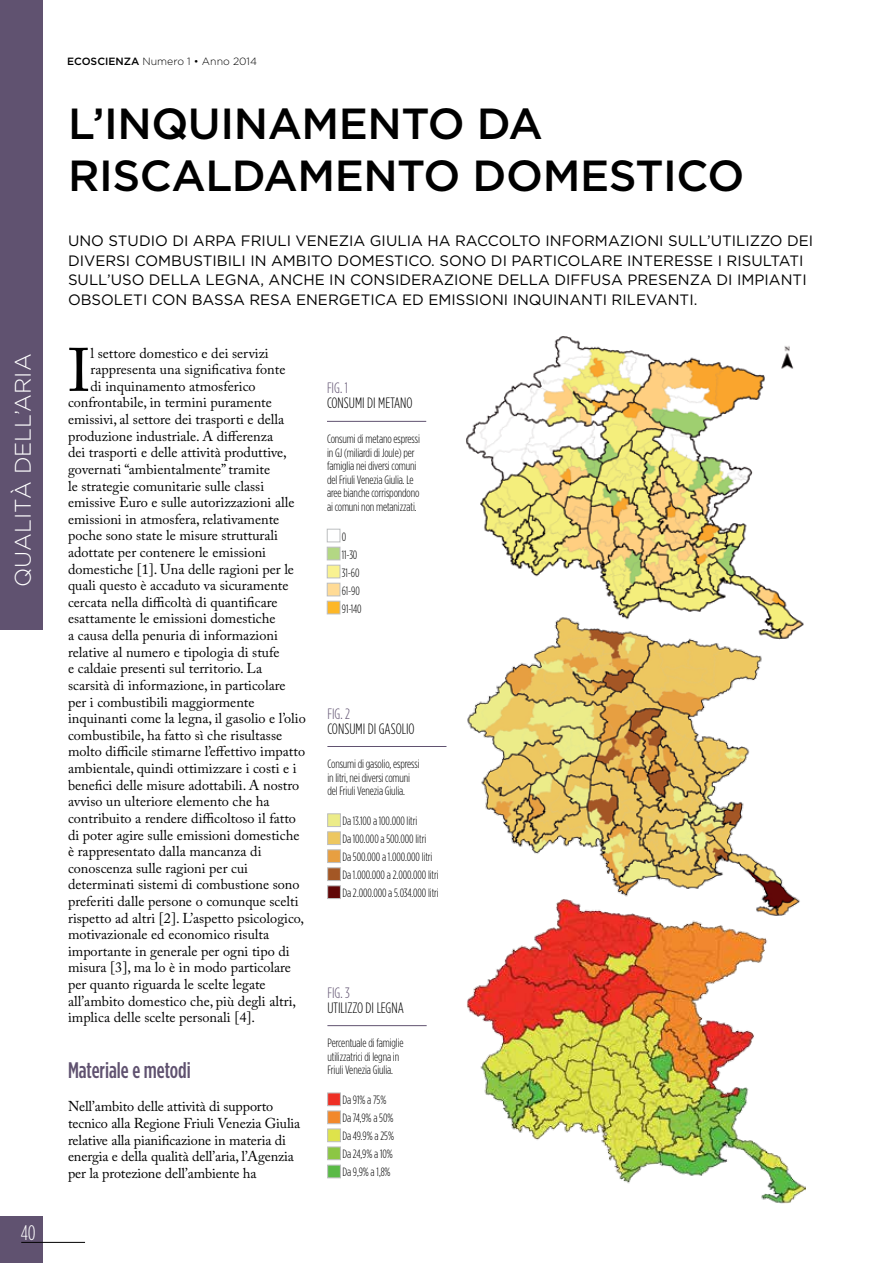
<style>
.page{position:relative;width:893px;height:1263px;background:#fff}
.page>*{position:absolute;margin:0;border:0;box-sizing:border-box;transform-origin:0 0}
.t1{font:60.6px "Adobe Caslon Pro";color:#000}
.t2{font:500 43.5px "Gotham HTF";color:#000}
.t3{font:300 22.5px "Gotham HTF";color:#fff}
.t4{font:500 condensed 22.5px "Gotham HTF";color:#605270}
.t5{font:300 condensed 21px "Gotham HTF";color:#fff}
.t6{font:15px "Gotham HTF";color:#000}
.t7{font:300 condensed 15px/15px "Gotham HTF";color:#000}
.t8{font:14.25px/16.6px "Adobe Caslon Pro";color:#000}
.t9{font:300 condensed 12px/18px "Gotham HTF";letter-spacing:-.01em;color:#000}
.t10{font:300 10.5px "Gotham HTF";color:#000}
.s1{font-weight:500}
.s2{color:#605270}
</style>
<div class="page">
<div style="left:0;top:1216px;width:43px;height:47px;background:#605270"></div>
<hr style="left:21px;top:1242px;width:64px;height:1px;background:#000">
<div style="left:0;top:0;width:43px;height:629px;background:#605270"></div>
<hr style="left:327px;top:421px;width:99px;height:1px;background:#605270">
<div style="left:327px;top:529px;width:13px;height:13px;border:1px solid #bcbec0"></div>
<div style="left:327px;top:547px;width:13px;height:13px;background:#b3d784;border:1px solid #bcbec0"></div>
<div style="left:327px;top:565px;width:13px;height:13px;background:#f9f291;border:1px solid #bcbec0"></div>
<div style="left:327px;top:583px;width:13px;height:13px;background:#ffdb96;border:1px solid #bcbec0"></div>
<div style="left:327px;top:601px;width:13px;height:13px;background:#fdb727;border:1px solid #bcbec0"></div>
<hr style="left:327px;top:746px;width:119px;height:1px;background:#605270">
<div style="left:327px;top:813px;width:14px;height:14px;background:#ecec89;border:1px solid #bcbec0"></div>
<div style="left:327px;top:831px;width:14px;height:14px;background:#edc760;border:1px solid #bcbec0"></div>
<div style="left:327px;top:849px;width:14px;height:14px;background:#e79f41;border:1px solid #bcbec0"></div>
<div style="left:327px;top:867px;width:14px;height:14px;background:#a35725;border:1px solid #bcbec0"></div>
<div style="left:327px;top:885px;width:14px;height:14px;background:#610707;border:1px solid #bcbec0"></div>
<hr style="left:327px;top:1025px;width:100px;height:1px;background:#605270">
<div style="left:327px;top:1093px;width:14px;height:13px;background:#ee2f24;border:1px solid #bcbec0"></div>
<div style="left:327px;top:1111px;width:14px;height:13px;background:#f2882b;border:1px solid #bcbec0"></div>
<div style="left:327px;top:1129px;width:14px;height:13px;background:#dee34b;border:1px solid #bcbec0"></div>
<div style="left:327px;top:1147px;width:14px;height:13px;background:#8cc644;border:1px solid #bcbec0"></div>
<div style="left:327px;top:1165px;width:14px;height:13px;background:#5aba47;border:1px solid #bcbec0"></div>
<img style="left:466px;top:336px;width:328px;height:278px">
<img style="left:467px;top:614px;width:337px;height:284px">
<img style="left:467px;top:898px;width:339px;height:306px">
<h3 class="t3" style="left:11px;top:587px;width:235px;rotate:-90deg">QUALITà DELL’ARIA</h3>
<p class="t5" style="left:21px;top:1221px;width:17px">40</p>
<p class="t10" style="left:67px;top:56px;width:191px"><span class="s1">ECOSCIENZA</span> Numero 1 • Anno 2014</p>
<p class="t2" style="left:68px;top:99px;width:67px">L’INQUINAMENTO</p>
<p class="t2" style="left:477px;top:99px;width:67px">DA</p>
<p class="t2" style="left:68px;top:151px;width:62px">RISCALDAMENTO</p>
<p class="t2" style="left:473px;top:151px;width:31px">DOMESTICO</p>
<p class="t6" style="left:68px;top:232px;width:51px">UNO STUDI</p>
<p class="t6" style="left:155px;top:232px;width:61px">O DI ARPA</p>
<p class="t6" style="left:241px;top:232px;width:19px">FRIULI</p>
<p class="t6" style="left:296px;top:232px;width:22px">VENEZIA</p>
<p class="t6" style="left:370px;top:232px;width:21px">GIULIA</p>
<p class="t6" style="left:427px;top:232px;width:40px">HA RACC</p>
<p class="t6" style="left:499px;top:232px;width:96px">OLTO INFORMAZI</p>
<p class="t6" style="left:635px;top:232px;width:44px">ONI SULL</p>
<p class="t6" style="left:707px;top:232px;width:13px">’UTILIZZ</p>
<p class="t6" style="left:770px;top:232px;width:26px">O DEI</p>
<p class="t6" style="left:68px;top:252px;width:10px">DIVERSI</p>
<p class="t6" style="left:135px;top:252px;width:33px">COMBUSTIBILI</p>
<p class="t6" style="left:250px;top:252px;width:32px">IN AMBIT</p>
<p class="t6" style="left:320px;top:252px;width:52px">O DOMESTIC</p>
<p class="t6" style="left:419px;top:252px;width:103px">O. SONO DI PARTIC</p>
<p class="t6" style="left:568px;top:252px;width:24px">OLARE</p>
<p class="t6" style="left:627px;top:252px;width:11px">INTERESSE</p>
<p class="t6" style="left:718px;top:252px;width:19px">I RISULTATI</p>
<p class="t6" style="left:68px;top:271px;width:11px">SULL</p>
<p class="t6" style="left:107px;top:271px;width:53px">’USO DELLA</p>
<p class="t6" style="left:206px;top:271px;width:12px">LEGNA</p>
<p class="t6" style="left:260px;top:271px;width:21px">, ANC</p>
<p class="t6" style="left:303px;top:271px;width:81px">HE IN CONSIDERAZI</p>
<p class="t6" style="left:459px;top:271px;width:51px">ONE DELLA</p>
<p class="t6" style="left:554px;top:271px;width:11px">DIFFUSA</p>
<p class="t6" style="left:627px;top:271px;width:12px">PRESENZA</p>
<p class="t6" style="left:716px;top:271px;width:30px">DI IMPIANTI</p>
<p class="t6" style="left:68px;top:291px;width:55px">OBSOLETI</p>
<p class="t6" style="left:152px;top:291px;width:52px">CON BASSA</p>
<p class="t6" style="left:249px;top:291px;width:12px">RESA</p>
<p class="t6" style="left:296px;top:291px;width:11px">ENERGETICA</p>
<p class="t6" style="left:402px;top:291px;width:36px">ED EMISSI</p>
<p class="t6" style="left:479px;top:291px;width:73px">ONI INQUINANTI</p>
<p class="t6" style="left:612px;top:291px;width:10px">RILEVANTI</p>
<p class="t6" style="left:694px;top:291px;width:5px">.</p>
<p class="t1" style="left:68px;top:334px;width:24px">I</p>
<p class="t8" style="left:91px;top:345px;width:180px">l settore domestico e dei servizi</p>
<p class="t8" style="left:91px;top:361px;width:196px">rappresenta una significativa fonte</p>
<p class="t8" style="left:91px;top:378px;width:167px">di inquinamento atmosferico</p>
<p class="t8" style="left:68px;top:394px;width:205px">confrontabile, in termini puramente</p>
<p class="t8" style="left:68px;top:411px;width:218px">emissivi, al settore dei trasporti e della</p>
<p class="t8" style="left:68px;top:427px;width:207px">produzione industriale. A differenza</p>
<p class="t8" style="left:68px;top:444px;width:220px">dei trasporti e delle attività produttive,</p>
<p class="t8" style="left:68px;top:461px;width:204px">governati “ambientalmente” tramite</p>
<p class="t8" style="left:68px;top:477px;width:198px">le strategie comunitarie sulle classi</p>
<p class="t8" style="left:68px;top:494px;width:228px">emissive Euro e sulle autorizzazioni alle</p>
<p class="t8" style="left:68px;top:510px;width:213px">emissioni in atmosfera, relativamente</p>
<p class="t8" style="left:68px;top:527px;width:212px">poche sono state le misure strutturali</p>
<p class="t8" style="left:68px;top:544px;width:200px">adottate per contenere le emissioni</p>
<p class="t8" style="left:68px;top:560px;width:228px">domestiche [1]. Una delle ragioni per le</p>
<p class="t8" style="left:68px;top:577px;width:222px">quali questo è accaduto va sicuramente</p>
<p class="t8" style="left:68px;top:594px;width:211px">cercata nella difficoltà di quantificare</p>
<p class="t8" style="left:68px;top:610px;width:209px">esattamente le emissioni domestiche</p>
<p class="t8" style="left:68px;top:627px;width:211px">a causa della penuria di informazioni</p>
<p class="t8" style="left:68px;top:643px;width:213px">relative al numero e tipologia di stufe</p>
<p class="t8" style="left:68px;top:660px;width:196px">e caldaie presenti sul territorio. La</p>
<p class="t8" style="left:68px;top:677px;width:219px">scarsità di informazione, in particolare</p>
<p class="t8" style="left:68px;top:693px;width:188px">per i combustibili maggiormente</p>
<p class="t8" style="left:68px;top:710px;width:239px">inquinanti come la legna, il gasolio e l’olio</p>
<p class="t8" style="left:68px;top:726px;width:216px">combustibile, ha fatto sì che risultasse</p>
<p class="t8" style="left:68px;top:743px;width:239px">molto difficile stimarne l’effettivo impatto</p>
<p class="t8" style="left:68px;top:760px;width:230px">ambientale, quindi ottimizzare i costi e i</p>
<p class="t8" style="left:68px;top:776px;width:233px">benefici delle misure adottabili. A nostro</p>
<p class="t8" style="left:68px;top:793px;width:203px">avviso un ulteriore elemento che ha</p>
<p class="t8" style="left:68px;top:810px;width:230px">contribuito a rendere difficoltoso il fatto</p>
<p class="t8" style="left:68px;top:826px;width:233px">di poter agire sulle emissioni domestiche</p>
<p class="t8" style="left:68px;top:843px;width:195px">è rappresentato dalla mancanza di</p>
<p class="t8" style="left:68px;top:859px;width:182px">conoscenza sulle ragioni per cui</p>
<p class="t8" style="left:68px;top:876px;width:233px">determinati sistemi di combustione sono</p>
<p class="t8" style="left:68px;top:893px;width:232px">preferiti dalle persone o comunque scelti</p>
<p class="t8" style="left:68px;top:909px;width:238px">rispetto ad altri [2]. L’aspetto psicologico,</p>
<p class="t8" style="left:68px;top:926px;width:203px">motivazionale ed economico risulta</p>
<p class="t8" style="left:68px;top:942px;width:223px">importante in generale per ogni tipo di</p>
<p class="t8" style="left:68px;top:959px;width:224px">misura [3], ma lo è in modo particolare</p>
<p class="t8" style="left:68px;top:976px;width:199px">per quanto riguarda le scelte legate</p>
<p class="t8" style="left:68px;top:992px;width:230px">all’ambito domestico che, più degli altri,</p>
<p class="t8" style="left:68px;top:1009px;width:189px">implica delle scelte personali [4].</p>
<p class="t4" style="left:68px;top:1058px;width:124px">Materiale e metodi</p>
<p class="t8" style="left:68px;top:1098px;width:234px">Nell’ambito delle attività di supporto tecnico alla Regione Friuli Venezia Giulia relative alla pianificazione in materia di energia e della qualità dell’aria, l’Agenzia per la protezione dell’ambiente ha</p>
<p class="t7" style="left:327px;top:380px;width:58px"><span class="s2">Fig. 1<br></span>Consumi di metan</p>
<p class="t7" style="left:407px;top:395px;width:8px">o</p>
<p class="t9" style="left:327px;top:432px;width:95px;line-height:13.5px">Consumi di metano espressi in GJ (miliardi di Joule) per famiglia nei diversi comuni del Friuli Venezia Giulia. Le aree bianche corrispondono ai comuni non metanizzati.</p>
<p class="t9" style="left:342px;top:527px;width:21px">0<br>11-30<br>31-60<br>61-90<br>91-140</p>
<p class="t7" style="left:327px;top:706px;width:89px"><span class="s2">Fig. 2<br></span>Consumi di gasolio</p>
<p class="t9" style="left:327px;top:757px;width:94px;line-height:13.5px">Consumi di gasolio, espressi in litri, nei diversi comuni del Friuli Venezia Giulia.</p>
<p class="t9" style="left:342px;top:812px;width:98px">Da 13.100 a 100.000 litri<br>Da 100.000 a 500.000 litri<br>Da 500.000 a 1.000.000 litri<br>Da 1.000.000 a 2.000.000 litri<br>Da 2.000.000 a 5.034.000 litri</p>
<p class="t7" style="left:327px;top:985px;width:56px"><span class="s2">Fig. 3 </span>utilizzo di legna</p>
<p class="t9" style="left:327px;top:1036px;width:78px;line-height:13.5px">Percentuale di famiglie utilizzatrici di legna in<br>Friuli Venezia Giulia.</p>
<p class="t9" style="left:342px;top:1091px;width:53px">Da 91% a 75%<br>Da 74,9% a 50%<br>Da 49.9% a 25%<br>Da 24,9% a 10%<br>Da 9,9% a 1,8%</p>
</div>
